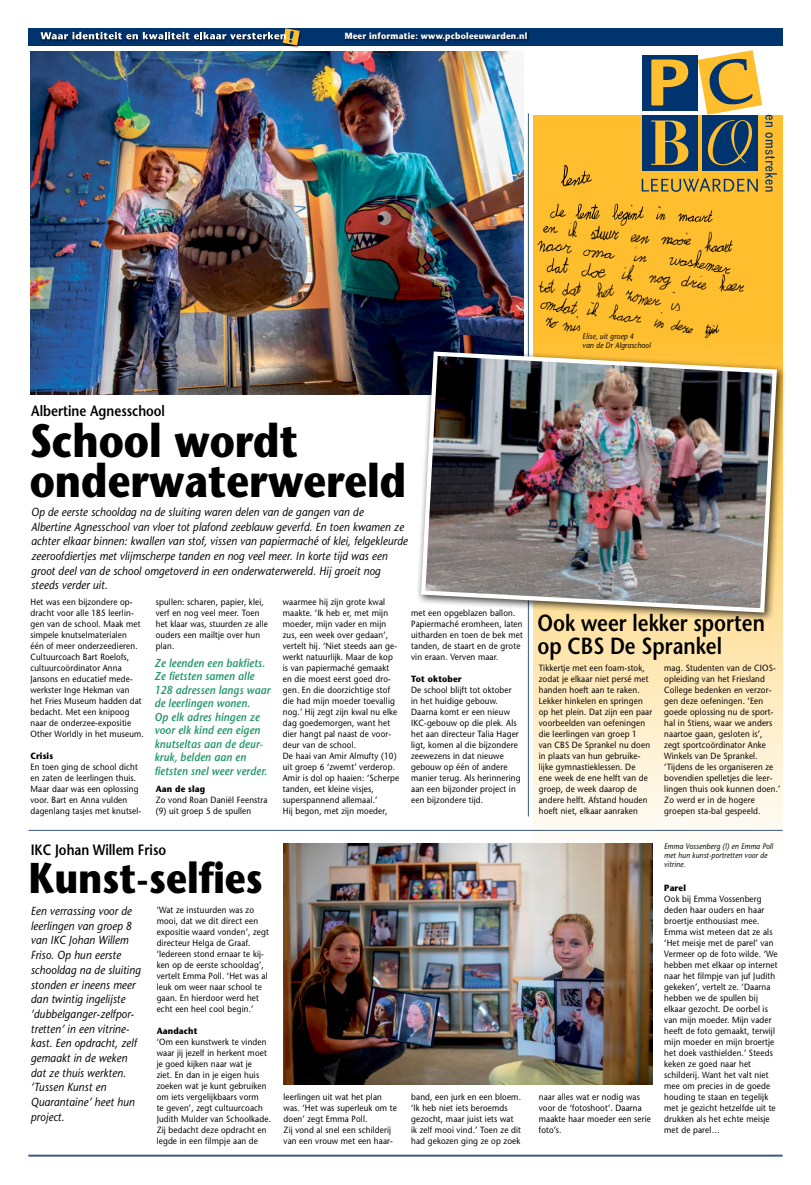
<style>
.page{position:relative;width:811px;height:1185px;background:#fff}
.page>*{position:absolute;margin:0;border:0;box-sizing:border-box;transform-origin:0 0}
.Hoofdkop{font:700 46.7px "Stone Sans LT";color:#000;scale:.85 1}
.Hoofdkop-2{font:700 43px "Stone Sans";color:#000;scale:.85 1}
.Hoofdkop-3{font:600 23.3px/22.5px "Stone Sans LT";color:#000;scale:.85 1}
.Hoofdkop-4{font:600 15px "Stone Sans LT";color:#000;scale:.85 1}
.t1{font:italic 11.7px/14.7px "Stone Sans LT";letter-spacing:.01em;color:#000;scale:.9 1}
.t2{font:italic 600 11.5px/13.5px "Stone Sans LT";letter-spacing:.01em;color:#249869;scale:.9 1}
.t3{font:9px/11px "Stone Sans LT";letter-spacing:.02em;color:#000;scale:.9 1}
.t4{font:700 9px "Stone Sans LT";letter-spacing:.02em;color:#000;scale:.9 1}
.t5{font:700 9px "Stone Sans LT";letter-spacing:.025em;color:#fff;scale:.9 1}
.t6{font:italic 8px/9px "Stone Sans LT";letter-spacing:.02em;color:#000;scale:.88 1}
</style>
<div class="page">
<svg style="left:533px;top:115px;width:249px;height:715px;background:#fee4ac"></svg>
<div style="left:28px;top:28px;width:754px;height:17px;background:#00346e"></div>
<div style="left:344px;top:31px;width:185px;height:13px;background:#000;opacity:.7"></div>
<hr style="left:528px;top:113px;width:1px;height:703px;background:#365a8b">
<div style="left:39px;top:27px;width:263px;height:21px;background:#000;opacity:.7"></div>
<svg style="left:41px;top:28px;width:259px;height:17px"></svg>
<hr style="left:28px;top:830px;width:754px;height:1px;background:#365a8b">
<hr style="left:28px;top:1155px;width:754px;height:2px;background:#365a8b">
<div style="left:541px;top:156px;width:197px;height:70px;background:#ffbe2e"></div>
<img style="left:539px;top:212px;width:197px;height:18px">
<img style="left:533px;top:230px;width:212px;height:43px">
<img style="left:537px;top:251px;width:213px;height:47px">
<img style="left:533px;top:273px;width:198px;height:70px">
<img style="left:30px;top:51px;width:494px;height:343px">
<img style="left:283px;top:843px;width:370px;height:241px">
<div style="left:416px;top:347px;width:370px;height:275px;background:#000;opacity:.75"></div>
<img style="left:419px;top:349px;width:360px;height:266px">
<svg style="left:641px;top:50px;width:136px;height:142px;background:#8f8a66"></svg>
<p class="t5" style="left:345px;top:31px;width:204px">Meer informatie: www.pcboleeuwarden.nl</p>
<p class="t6" style="left:582px;top:332px;width:60px">Elise, uit groep 4</p>
<p class="t6" style="left:582px;top:341px;width:79px">van de Dr Algraschool</p>
<p class="Hoofdkop-4" style="left:31px;top:402px;width:159px">Albertine Agnesschool</p>
<p class="Hoofdkop" style="left:30px;top:413px;width:317px">School wordt</p>
<p class="Hoofdkop" style="left:30px;top:453px;width:444px">onderwaterwereld</p>
<p class="t1" style="left:31px;top:504px;width:371px">Op de eerste schooldag na de sluiting waren delen van de gangen van de</p>
<p class="t1" style="left:31px;top:519px;width:420px">Albertine Agnesschool van vloer tot plafond zeeblauw geverfd. En toen kwamen ze achter elkaar binnen: kwallen van stof, vissen van papiermaché of klei, felgekleurde zeeroofdiertjes met vlijmscherpe tanden en nog veel meer. In korte tijd was een groot deel van de school omgetoverd in een onderwaterwereld. Hij groeit nog</p>
<p class="t1" style="left:31px;top:578px;width:87px">steeds verder uit.</p>
<p class="t3" style="left:30px;top:597px;width:124px">Het was een bijzondere op&shy;dracht voor alle 185 leerlin&shy;gen van de school. Maak met simpele knutselmaterialen</p>
<p class="t3" style="left:30px;top:641px;width:121px">één of meer onderzeedieren.</p>
<p class="t3" style="left:30px;top:652px;width:128px">Cultuurcoach Bart Roelofs, cultuurcoördinator Anna<br>Jansons en educatief mede&shy;werkster Inge Hekman van<br>het Fries Museum hadden dat bedacht. Met een knipoog naar de onderzee-expositie<br>Other Worldly in het museum.</p>
<p class="t4" style="left:30px;top:751px;width:27px">Crisis</p>
<p class="t3" style="left:30px;top:762px;width:125px">En toen ging de school dicht en zaten de leerlingen thuis.<br>Maar daar was een oplossing voor. Bart en Anna vulden dagenlang tasjes met knutsel-</p>
<p class="t3" style="left:156px;top:597px;width:126px">spullen: scharen, papier, klei, verf en nog veel meer. Toen het klaar was, stuurden ze alle ouders een mailtje over hun plan.</p>
<p class="t3" style="left:283px;top:597px;width:129px">waarmee hij zijn grote kwal maakte. ‘Ik heb er, met mijn moeder, mijn vader en mijn zus, een week over gedaan’, vertelt hij. ‘Niet steeds aan ge&shy;werkt natuurlijk. Maar de kop is van papiermaché gemaakt en die moest eerst goed dro&shy;gen. En die doorzichtige stof die had mijn moeder toevallig nog.’ Hij zegt zijn kwal nu elke dag goedemorgen, want het dier hangt pal naast de voor&shy;deur van de school.</p>
<p class="t3" style="left:283px;top:751px;width:131px">De haai van Amir Almufty (10) uit groep 6 ‘zwemt’ verderop.<br>Amir is dol op haaien: ‘Scherpe tanden, eet kleine visjes,</p>
<p class="t3" style="left:283px;top:795px;width:107px">superspannend allemaal.’</p>
<p class="t3" style="left:283px;top:806px;width:118px">Hij begon, met zijn moeder,</p>
<p class="t3" style="left:411px;top:608px;width:117px">met een opgeblazen ballon.</p>
<p class="t3" style="left:411px;top:619px;width:126px">Papiermaché eromheen, laten uitharden en toen de bek met tanden, de staart en de grote vin eraan. Verven maar.</p>
<p class="t4" style="left:411px;top:674px;width:58px">Tot oktober</p>
<p class="t3" style="left:411px;top:685px;width:113px">De school blijft tot oktober</p>
<p class="t3" style="left:411px;top:696px;width:98px">in het huidige gebouw.</p>
<p class="t3" style="left:411px;top:707px;width:111px">Daarna komt er een nieuw</p>
<p class="t3" style="left:411px;top:718px;width:119px">IKC-gebouw op die plek. Als</p>
<p class="t3" style="left:411px;top:729px;width:121px">het aan directeur Talia Hager</p>
<p class="t3" style="left:411px;top:740px;width:120px">ligt, komen al die bijzondere</p>
<p class="t3" style="left:411px;top:751px;width:104px">zeewezens in dat nieuwe</p>
<p class="t3" style="left:411px;top:762px;width:123px">gebouw op één of andere manier terug. Als herinnering aan een bijzonder project in een bijzondere tijd.</p>
<p class="t2" style="left:154px;top:656px;width:130px">Ze leenden een bakfiets.<br>Ze fietsten samen alle<br>128 adressen langs waar de leerlingen wonen.</p>
<p class="t2" style="left:154px;top:710px;width:122px">Op elk adres hingen ze voor elk kind een eigen knutseltas aan de deur&shy;kruk, belden aan en</p>
<p class="t2" style="left:154px;top:764px;width:127px">fietsten snel weer verder.</p>
<p class="t4" style="left:156px;top:784px;width:56px">Aan de slag</p>
<p class="t3" style="left:156px;top:795px;width:126px">Zo vond Roan Daniël Feenstra (9) uit groep 5 de spullen</p>
<p class="Hoofdkop-3" style="left:537px;top:612px;width:269px">Ook weer lekker sporten op CBS De Sprankel</p>
<p class="t3" style="left:664px;top:663px;width:126px">mag. Studenten van de CIOS-</p>
<p class="t3" style="left:664px;top:674px;width:131px">opleiding van het Friesland<br>College bedenken en verzor&shy;gen deze oefeningen. ‘Een goede oplossing nu de sport&shy;hal in Stiens, waar we anders naartoe gaan, gesloten is’, zegt sportcoördinator Anke<br>Winkels van De Sprankel. ‘Tijdens de les organiseren ze bovendien spelletjes die leer&shy;lingen thuis ook kunnen doen.’<br>Zo werd er in de hogere</p>
<p class="t3" style="left:664px;top:806px;width:108px">groepen sta-bal gespeeld.</p>
<p class="t3" style="left:539px;top:663px;width:128px">Tikkertje met een foam-stok, zodat je elkaar niet persé met handen hoeft aan te raken.<br>Lekker hinkelen en springen op het plein. Dat zijn een paar voorbeelden van oefeningen die leerlingen van groep 1<br>van CBS De Sprankel nu doen in plaats van hun gebruike&shy;lijke gymnastieklessen. De<br>ene week de ene helft van de groep, de week daarop de andere helft. Afstand houden hoeft niet, elkaar aanraken</p>
<p class="Hoofdkop-4" style="left:31px;top:840px;width:161px">IKC Johan Willem Friso</p>
<p class="Hoofdkop-2" style="left:29px;top:851px;width:277px">Kunst-selfies</p>
<p class="t1" style="left:31px;top:904px;width:124px">Een verrassing voor de leerlingen van groep 8 van IKC Johan Willem<br>Friso. Op hun eerste schooldag na de sluiting stonden er ineens meer dan twintig ingelijste ‘dubbelganger-zelfpor&shy;tretten’ in een vitrine&shy;kast. Een opdracht, zelf gemaakt in de weken</p>
<p class="t1" style="left:31px;top:1065px;width:107px">dat ze thuis werkten. ‘Tussen Kunst en</p>
<p class="t1" style="left:31px;top:1095px;width:117px">Quarantaine’ heet hun project.</p>
<p class="t3" style="left:157px;top:905px;width:126px">‘Wat ze instuurden was zo mooi, dat we dit direct een expositie waard vonden’, zegt directeur Helga de Graaf. ‘Iedereen stond ernaar te kij&shy;ken op de eerste schooldag’, vertelt Emma Poll. ‘Het was al leuk om weer naar school te gaan. En hierdoor werd het echt een heel cool begin.’</p>
<p class="t4" style="left:157px;top:1026px;width:47px">Aandacht</p>
<p class="t3" style="left:157px;top:1037px;width:129px">‘Om een kunstwerk te vinden waar jij jezelf in herkent moet je goed kijken naar wat je<br>ziet. En dan in je eigen huis zoeken wat je kunt gebruiken om iets vergelijkbaars vorm<br>te geven’, zegt cultuurcoach<br>Judith Mulder van Schoolkade.<br>Zij bedacht deze opdracht en legde in een filmpje aan de</p>
<p class="t3" style="left:283px;top:1092px;width:127px">leerlingen uit wat het plan was. ‘Het was superleuk om te doen’ zegt Emma Poll.</p>
<p class="t3" style="left:283px;top:1125px;width:123px">Zij vond al snel een schilderij van een vrouw met een haar-</p>
<p class="t3" style="left:411px;top:1092px;width:124px">band, een jurk en een bloem. ‘Ik heb niet iets beroemds gezocht, maar juist iets wat ik zelf mooi vind.’ Toen ze dit had gekozen ging ze op zoek</p>
<p class="t3" style="left:539px;top:1092px;width:126px">naar alles wat er nodig was voor de ‘fotoshoot’. Daarna maakte haar moeder een serie foto’s.</p>
<p class="t6" style="left:664px;top:842px;width:125px">Emma Vossenberg (l) en Emma Poll met hun kunst-portretten voor de vitrine.</p>
<p class="t4" style="left:664px;top:883px;width:26px">Parel</p>
<p class="t3" style="left:664px;top:894px;width:128px">Ook bij Emma Vossenberg deden haar ouders en haar broertje enthousiast mee.<br>Emma wist meteen dat ze als ‘Het meisje met de parel’ van<br>Vermeer op de foto wilde. ‘We hebben met elkaar op internet naar het filmpje van juf Judith gekeken’, vertelt ze. ‘Daarna hebben we de spullen bij elkaar gezocht. De oorbel is van mijn moeder. Mijn vader heeft de foto gemaakt, terwijl mijn moeder en mijn broertje het doek vasthielden.’ Steeds keken ze goed naar het schilderij. Want het valt niet mee om precies in de goede houding te staan en tegelijk met je gezicht hetzelfde uit te drukken als het echte meisje met de parel…</p>
</div>
